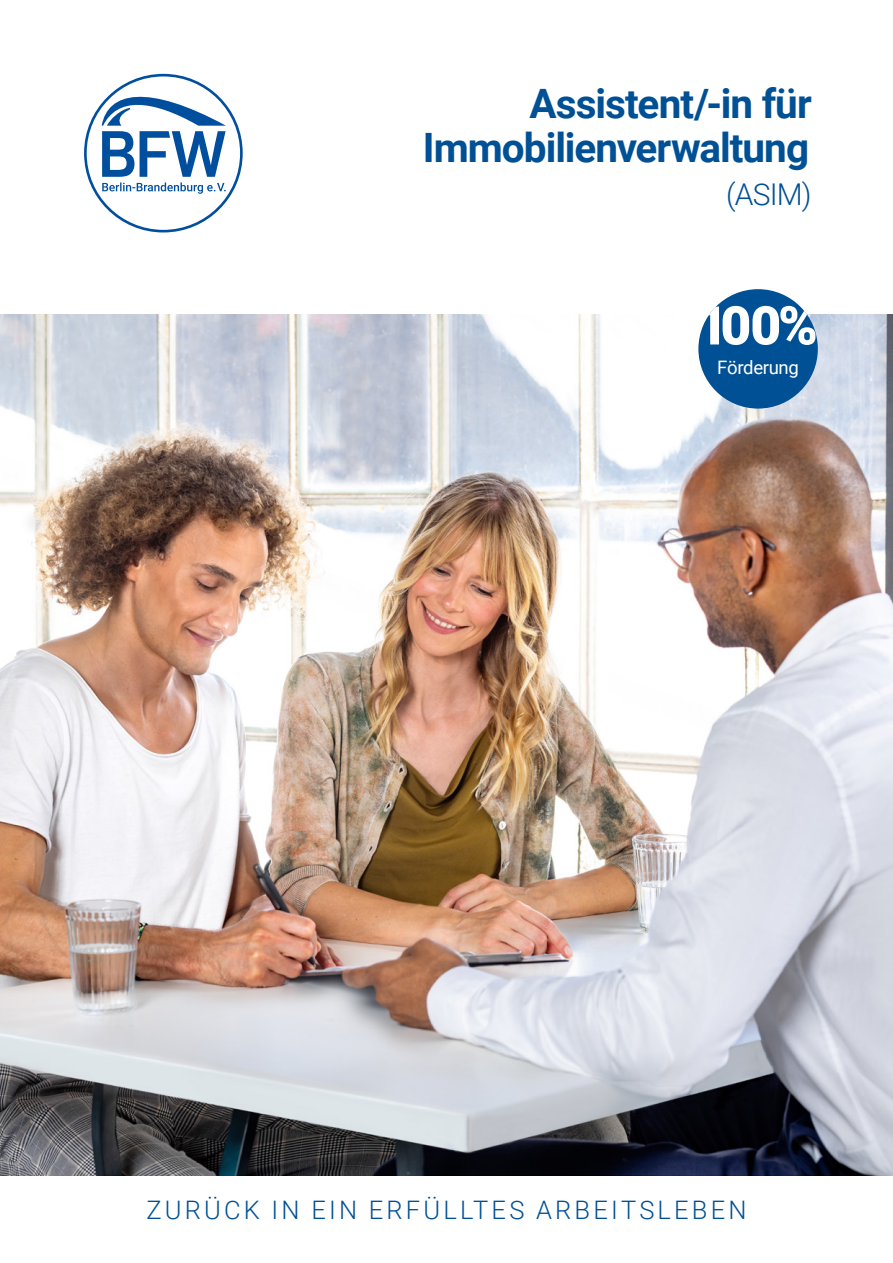
<style>
.page{position:relative;width:893px;height:1263px;background:#fff}
.page>*{position:absolute;margin:0;border:0;box-sizing:border-box;transform-origin:0 0}
.t1{font:700 40.5px/43.5px "Roboto";letter-spacing:-.025em;color:#005095;text-align:right}
.t2{font:300 30px "Roboto";color:#005095}
.t3{font:300 25.5px "Roboto";letter-spacing:.125em;color:#005095}
.t4{font:18.6px "Roboto";letter-spacing:-.02em;color:#fff}
</style>
<div class="page">
<img style="left:0;top:315px;width:893px;height:861px">
<div style="left:698px;top:289px;width:120px;height:120px;background:#005095;border-radius:50%"></div>
<svg style="left:709px;top:306px;width:106px;height:39px"></svg>
<div style="left:84px;top:74px;width:159px;height:158px;border:3px solid #004f9f;border-radius:50%"></div>
<svg style="left:102px;top:83px;width:124px;height:111px"></svg>
<p class="t1" style="left:423px;top:80px;width:390px">Assistent/-in für<br>Immobilienverwaltung</p>
<p class="t2" style="left:726px;top:173px;width:87px">(ASIM)</p>
<p class="t4" style="left:717px;top:355px;width:83px">Förderung</p>
<p class="t3" style="left:146px;top:1192px;width:602px">ZURÜCK IN EIN ERFÜLLTES ARBEITSLEBEN</p>
</div>
